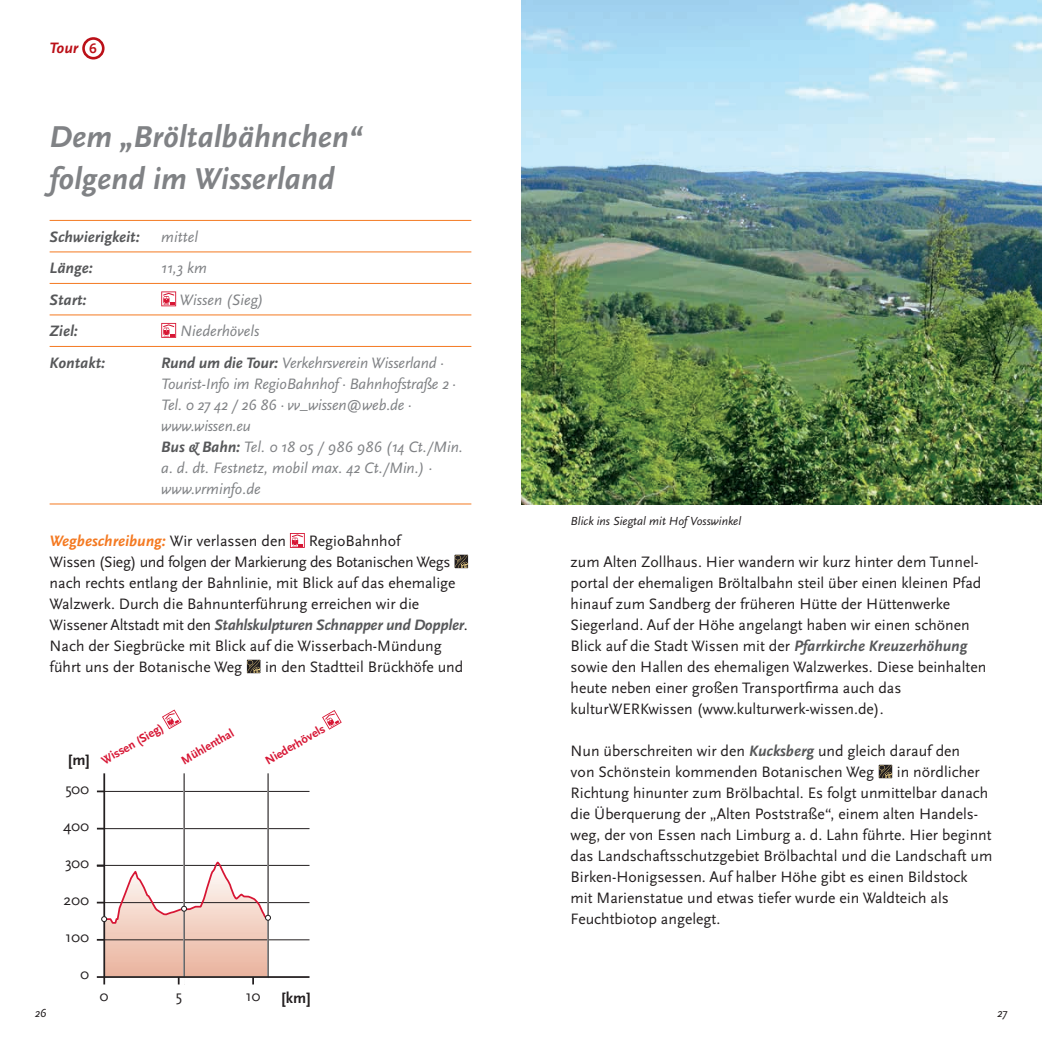
<style>
.page{position:relative;width:1042px;height:1042px;background:#fff}
.page>*{position:absolute;margin:0;border:0;box-sizing:border-box;transform-origin:0 0}
.t1{font:italic 700 31.5px/42px "Scala Sans OT";color:#808285}
.t2{font:15.75px/21px "Scala Sans OT";color:#231f20}
.t3{font:italic 15.75px/21px "Scala Sans OT";letter-spacing:-.01em;color:#808285}
.t4{font:italic 700 15.75px "Scala Sans OT";color:#57585a}
.t5{font:italic 700 15.75px "Scala Sans OT";color:#f47921}
.t6{font:700 15.75px "Scala Sans OT";color:#231f20}
.t7{font:italic 700 15.75px "Scala Sans OT";color:#bb1018}
.t8{font:italic 12.25px "Scala Sans OT";color:#231f20}
.t9{font:700 12.25px "Scala Sans OT";color:#d71634}
.s1{font-style:normal;font-size:14px}
.s2{font-weight:700;color:#57585a}
.s3{font-weight:400;font-style:normal;color:#231f20}
.s4{font-weight:700;font-style:italic;color:#57585a}
</style>
<div class="page">
<hr style="left:50px;top:220px;width:421px;height:1px;background:#f47921">
<hr style="left:50px;top:251px;width:421px;height:1px;background:#f47921">
<hr style="left:50px;top:283px;width:421px;height:1px;background:#f47921">
<hr style="left:50px;top:314px;width:421px;height:1px;background:#f47921">
<hr style="left:50px;top:346px;width:421px;height:1px;background:#f47921">
<hr style="left:50px;top:503px;width:421px;height:1px;background:#f47921">
<svg style="left:161px;top:291px;width:15px;height:15px"></svg>
<svg style="left:162px;top:292px;width:13px;height:13px"></svg>
<svg style="left:163px;top:293px;width:11px;height:12px"></svg>
<svg style="left:161px;top:323px;width:15px;height:15px"></svg>
<svg style="left:162px;top:324px;width:13px;height:13px"></svg>
<svg style="left:163px;top:324px;width:11px;height:12px"></svg>
<div style="left:290px;top:533px;width:15px;height:15px;background:#dc3650"></div>
<svg style="left:291px;top:534px;width:13px;height:13px"></svg>
<svg style="left:292px;top:534px;width:11px;height:12px"></svg>
<svg style="left:456px;top:556px;width:11px;height:11px"></svg>
<div style="left:454px;top:554px;width:15px;height:15px;border:1px solid #fff"></div>
<svg style="left:248px;top:661px;width:11px;height:11px"></svg>
<div style="left:246px;top:659px;width:15px;height:15px;border:1px solid #fff"></div>
<svg style="left:880px;top:766px;width:11px;height:11px"></svg>
<div style="left:878px;top:764px;width:15px;height:15px;border:1px solid #fff"></div>
<img style="left:521px;top:0;width:521px;height:504px">
<hr style="left:104px;top:939px;width:205px;height:1px;background:#231f20">
<hr style="left:104px;top:865px;width:205px;height:1px;background:#231f20">
<hr style="left:104px;top:902px;width:205px;height:1px;background:#231f20">
<hr style="left:104px;top:828px;width:205px;height:1px;background:#231f20">
<hr style="left:104px;top:791px;width:205px;height:1px;background:#231f20">
<hr style="left:183px;top:781px;width:2px;height:203px;background:#fff">
<hr style="left:184px;top:773px;width:1px;height:203px;background:#231f20">
<hr style="left:267px;top:782px;width:2px;height:197px;background:#fff">
<hr style="left:268px;top:773px;width:1px;height:204px;background:#231f20">
<hr style="left:104px;top:976px;width:205px;height:2px;background:#231f20">
<hr style="left:103px;top:773px;width:2px;height:204px;background:#231f20">
<svg style="left:97px;top:790px;width:7px;height:2px"></svg>
<svg style="left:97px;top:861px;width:174px;height:123px"></svg>
<svg style="left:162px;top:709px;width:20px;height:20px"></svg>
<svg style="left:322px;top:710px;width:20px;height:19px"></svg>
<div style="left:82px;top:37px;width:23px;height:23px;border:3px solid #bb1018;border-radius:50%"></div>
<p class="t7" style="left:50px;top:39px;width:49px">Tour <span class="s1">6</span></p>
<h1 class="t1" style="left:50px;top:116px;width:314px">Dem „Bröltalbähnchen“ folgend im Wisserland</h1>
<p class="t4" style="left:50px;top:228px;width:92px">Schwierigkeit:</p>
<p class="t3" style="left:161px;top:226px;width:38px">mittel</p>
<p class="t4" style="left:50px;top:259px;width:45px">Länge:</p>
<p class="t3" style="left:161px;top:258px;width:47px">11,3 km</p>
<p class="t4" style="left:50px;top:291px;width:38px">Start:</p>
<p class="t3" style="left:180px;top:289px;width:85px">Wissen (Sieg)</p>
<p class="t4" style="left:50px;top:322px;width:30px">Ziel:</p>
<p class="t3" style="left:180px;top:321px;width:81px">Niederhövels</p>
<p class="t4" style="left:50px;top:354px;width:57px">Kontakt:</p>
<p class="t3" style="left:161px;top:352px;width:303px"><span class="s2">Rund um die Tour:</span> Verkehrsverein Wisserland · Tourist-Info im RegioBahnhof · Bahnhofstraße 2 · Tel. 0 27 42 / 26 86 · vv_wissen@web.de · www.wissen.eu<br><span class="s2">Bus &amp; Bahn:</span> Tel. 0 18 05 / 986 986 (14 Ct./Min. a. d. dt. Festnetz, mobil max. 42 Ct./Min.) · www.vrminfo.de</p>
<p class="t5" style="left:50px;top:532px;width:238px">Wegbeschreibung: <span class="s3">Wir verlassen den</span></p>
<p class="t2" style="left:50px;top:531px;width:420px;text-indent:259px">RegioBahnhof<br>Wissen (Sieg) und folgen der Markierung des Botanischen Wegs nach rechts entlang der Bahnlinie, mit Blick auf das ehemalige Walzwerk. Durch die Bahnunterführung erreichen wir die Wissener Altstadt mit den <span class="s4">Stahlskulpturen Schnapper und Doppler</span>.<br>Nach der Siegbrücke mit Blick auf die Wisserbach-Mündung führt uns der Botanische Weg</p>
<p class="t2" style="left:265px;top:657px;width:200px">in den Stadtteil Brückhöfe und</p>
<p class="t6" style="left:69px;top:751px;width:22px">[m]</p>
<p class="t2" style="left:65px;top:778px;width:26px">500</p>
<p class="t2" style="left:63px;top:816px;width:28px">400</p>
<p class="t2" style="left:65px;top:853px;width:26px">300</p>
<p class="t2" style="left:64px;top:890px;width:27px">200</p>
<p class="t9" style="left:99px;top:755px;width:71px;rotate:-30deg">Wissen (Sieg)</p>
<p class="t9" style="left:179px;top:755px;width:60px;rotate:-30deg">Mühlenthal</p>
<p class="t9" style="left:263px;top:755px;width:69px;rotate:-30deg">Niederhövels</p>
<p class="t2" style="left:65px;top:927px;width:26px">100</p>
<p class="t2" style="left:80px;top:964px;width:10px">0</p>
<p class="t2" style="left:100px;top:985px;width:10px">0</p>
<p class="t2" style="left:175px;top:985px;width:8px">5</p>
<p class="t2" style="left:246px;top:985px;width:17px">10</p>
<p class="t6" style="left:282px;top:988px;width:30px">[km]</p>
<p class="t8" style="left:570px;top:514px;width:172px">Blick ins Siegtal mit Hof Vosswinkel</p>
<p class="t2" style="left:570px;top:552px;width:417px">zum Alten Zollhaus. Hier wandern wir kurz hinter dem Tunnel&shy;portal der ehemaligen Bröltalbahn steil über einen kleinen Pfad hinauf zum Sandberg der früheren Hütte der Hüttenwerke Siegerland. Auf der Höhe angelangt haben wir einen schönen Blick auf die Stadt Wissen mit der <span class="s4">Pfarrkirche Kreuzerhöhung </span>sowie den Hallen des ehemaligen Walzwerkes. Diese beinhalten heute neben einer großen Transportfirma auch das kulturWERKwissen (www.kulturwerk-wissen.de).</p>
<p class="t2" style="left:570px;top:741px;width:391px">Nun überschreiten wir den <span class="s4">Kucksberg</span> und gleich darauf den von Schönstein kommenden Botanischen Weg</p>
<p class="t2" style="left:570px;top:762px;width:423px;text-indent:326px">in nördlicher Richtung hinunter zum Brölbachtal. Es folgt unmittelbar danach die Überquerung der „Alten Poststraße“, einem alten Handels&shy;weg, der von Essen nach Limburg a. d. Lahn führte. Hier beginnt das Landschaftsschutzgebiet Brölbachtal und die Landschaft um Birken-Honigsessen. Auf halber Höhe gibt es einen Bildstock mit Marienstatue und etwas tiefer wurde ein Waldteich als Feuchtbiotop angelegt.</p>
<p class="t8" style="left:35px;top:1006px;width:13px">26</p>
<p class="t8" style="left:997px;top:1006px;width:12px">27</p>
</div>
